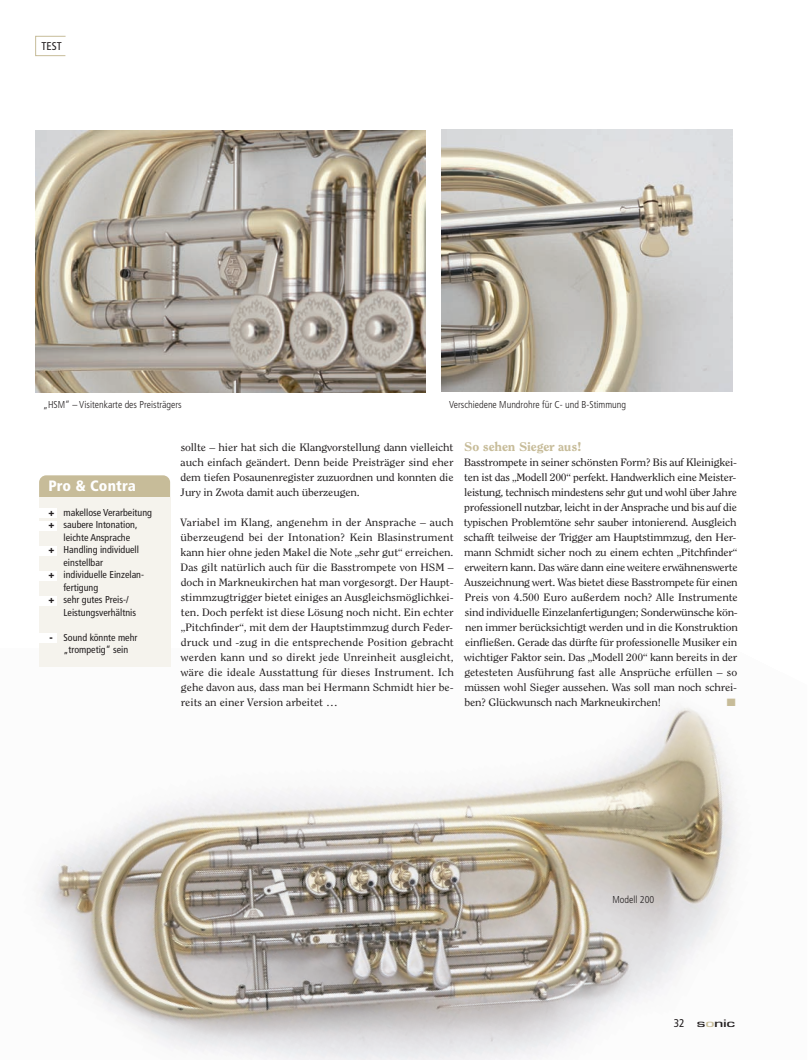
<style>
.page{position:relative;width:809px;height:1060px;background:#fff}
.page>*{position:absolute;margin:0;border:0;box-sizing:border-box;transform-origin:0 0}
.t1{font:900 condensed 15px "Frutiger LT Std";letter-spacing:.01em;color:#fff}
.t2{font:800 12.5px "Clearface Std";letter-spacing:-.015em;color:#c7bc99;scale:1.1 1}
.t3{font:500 11.25px "Eurostile T";letter-spacing:-.02em;color:#231f20;scale:1.6 1}
.t4{font:condensed 11.25px "Frutiger LT Std";color:#231f20}
.t5{font:10.62px/15px "Clearface Std";letter-spacing:-.02em;color:#231f20;text-align:justify;scale:1.1 1}
.t6{font:10.62px "Zapf Dingbats";color:#c7bc99;scale:1.1 1}
.t7{font:condensed 10px/12.5px "Frutiger LT Std";color:#231f20;text-align:center}
.t8{font:300 condensed 10px "Frutiger LT Std";color:#231f20}
.s1{font-weight:900}
.s2{font-family:"Frutiger LT Std";font-weight:400;font-stretch:condensed}
.s3{color:#c7bc99}
</style>
<div class="page">
<img style="left:37px;top:648px;width:701px;height:412px">
<div style="left:35px;top:36px;width:31px;height:20px;border:1px solid #c7bc99"></div>
<div style="left:39px;top:475px;width:131px;height:33px;background:#c7bc99;border-radius:7px"></div>
<div style="left:39px;top:498px;width:131px;height:169px;background:#f5f3ed"></div>
<div style="left:35px;top:509px;width:22px;height:9px;background:#fff"></div>
<div style="left:35px;top:521px;width:22px;height:9px;background:#fff"></div>
<div style="left:35px;top:546px;width:22px;height:9px;background:#fff"></div>
<div style="left:35px;top:571px;width:22px;height:9px;background:#fff"></div>
<div style="left:35px;top:596px;width:22px;height:9px;background:#fff"></div>
<div style="left:35px;top:633px;width:22px;height:10px;background:#fff"></div>
<img style="left:35px;top:131px;width:390px;height:262px">
<img style="left:442px;top:129px;width:290px;height:263px">
<p class="t4" style="left:41px;top:41px;width:22px">TEST</p>
<p class="t8" style="left:43px;top:400px;width:140px">„HSM“ – Visitenkarte des Preisträgers</p>
<p class="t8" style="left:449px;top:400px;width:179px">Verschiedene Mundrohre für C- und B-Stimmung</p>
<h1 class="t1" style="left:48px;top:480px;width:89px">Pro &amp; Contra</h1>
<p class="t7" style="left:48px;top:507px;width:105px"><span class="s1">+</span> makellose Verarbeitung</p>
<p class="t7" style="left:48px;top:519px;width:91px"><span class="s1">+</span> saubere Intonation,</p>
<p class="t7" style="left:64px;top:532px;width:68px">leichte Ansprache</p>
<p class="t7" style="left:48px;top:544px;width:92px"><span class="s1">+</span> Handling individuell</p>
<p class="t7" style="left:64px;top:557px;width:41px">einstellbar</p>
<p class="t7" style="left:48px;top:569px;width:97px"><span class="s1">+</span> individuelle Einzelan-</p>
<p class="t7" style="left:64px;top:582px;width:36px">fertigung</p>
<p class="t7" style="left:48px;top:594px;width:82px"><span class="s1">+</span> sehr gutes Preis-/</p>
<p class="t7" style="left:64px;top:607px;width:74px">Leistungsverhältnis</p>
<p class="t7" style="left:50px;top:632px;width:89px"><span class="s1">-</span> Sound könnte mehr „trompetig“ sein</p>
<p class="t5" style="left:181px;top:440px;width:250px">sollte – hier hat sich die Klangvorstellung dann vielleicht auch einfach geändert. Denn beide Preisträger sind eher dem tiefen Posaunenregister zuzuordnen und konnten die Jury in Zwota damit auch überzeugen.</p>
<p class="t5" style="left:180px;top:515px;width:250px">Variabel im Klang, angenehm in der Ansprache – auch überzeugend bei der Intonation? Kein Blasinstrument kann hier ohne jeden Makel die Note „sehr gut“ erreichen.<br>Das gilt natürlich auch für die Basstrompete von HSM – doch in Markneukirchen hat man vorgesorgt. Der Haupt&shy;stimmzugtrigger bietet einiges an Ausgleichsmöglichkei&shy;ten. Doch perfekt ist diese Lösung noch nicht. Ein echter „Pitchfinder“, mit dem der Hauptstimmzug durch Feder&shy;druck und -zug in die entsprechende Position gebracht werden kann und so direkt jede Unreinheit ausgleicht, wäre die ideale Ausstattung für dieses Instrument. Ich gehe davon aus, dass man bei Hermann Schmidt hier be&shy;reits an einer Version arbeitet …</p>
<p class="t2" style="left:464px;top:441px;width:108px">So sehen Sieger aus!</p>
<p class="t5" style="left:464px;top:455px;width:251px;text-align:left">Basstrompete in seiner schönsten Form? Bis auf Kleinigkei&shy;ten ist das „Modell 200“ perfekt. Handwerklich eine Meister&shy;leistung, technisch mindestens sehr gut und wohl über Jahre professionell nutzbar, leicht in der Ansprache und bis auf die typischen Problemtöne sehr sauber intonierend. Ausgleich schafft teilweise der Trigger am Hauptstimmzug, den Her&shy;mann Schmidt sicher noch zu einem echten „Pitchfinder“ erweitern kann. Das wäre dann eine weitere erwähnenswerte Auszeichnung wert. Was bietet diese Basstrompete für einen Preis von 4.500 Euro außerdem noch? Alle Instrumente sind individuelle Einzelanfertigungen; Sonderwünsche kön&shy;nen immer berücksichtigt werden und in die Konstruktion einfließen. Gerade das dürfte für professionelle Musiker ein wichtiger Faktor sein. Das „Modell 200“ kann bereits in der getesteten Ausführung fast alle Ansprüche erfüllen – so müssen wohl Sieger aussehen. Was soll man noch schrei&shy;ben? Glückwunsch nach Markneukirchen!</p>
<p class="t6" style="left:727px;top:696px;width:10px">■</p>
<p class="t8" style="left:612px;top:896px;width:43px">Modell 200</p>
<p class="t3" style="left:674px;top:1017px;width:40px"><span class="s2">32</span> s<span class="s3">o</span>nic</p>
</div>
